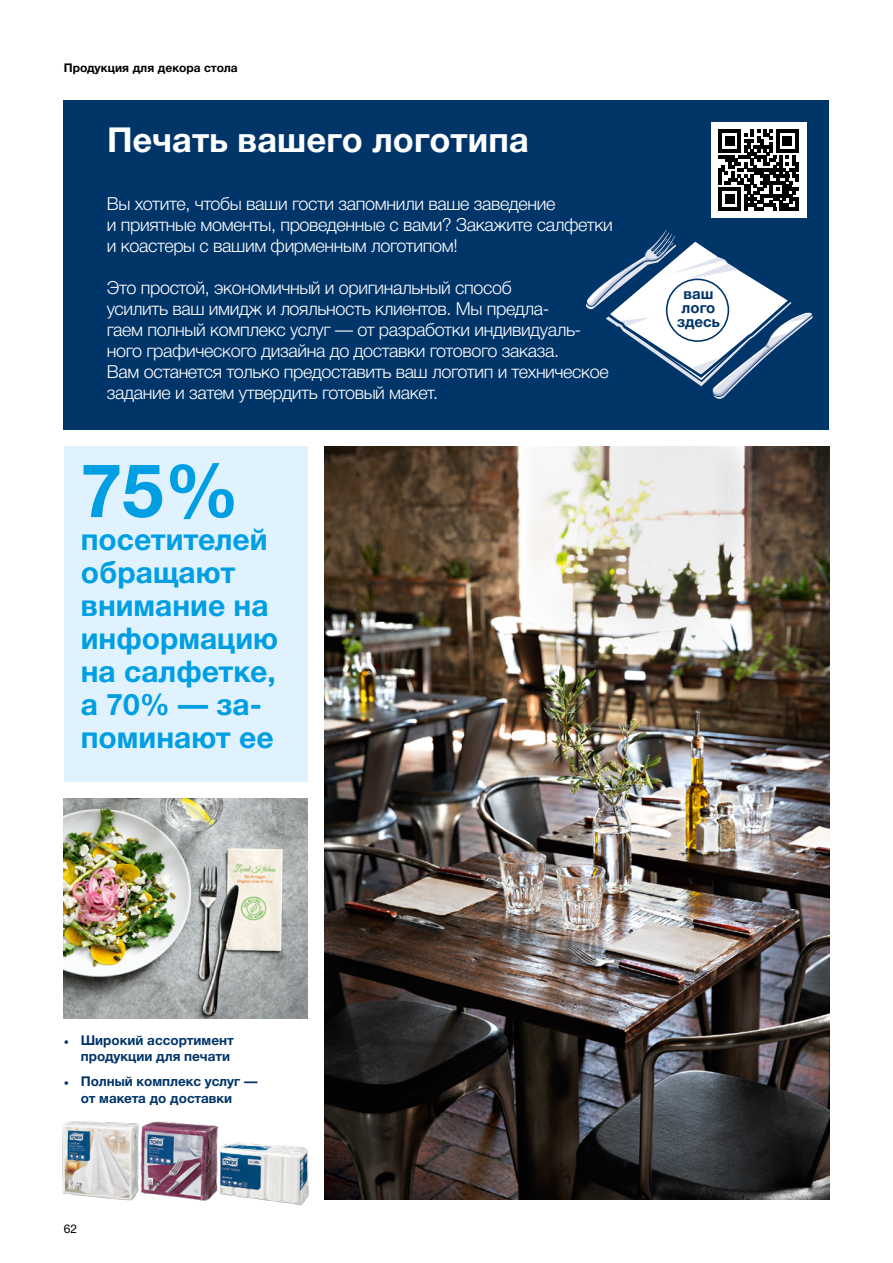
<style>
.page{position:relative;width:893px;height:1263px;background:#fff}
.page>*{position:absolute;margin:0;border:0;box-sizing:border-box;transform-origin:0 0}
.t1{font:700 75px "Helvetica Neue Cyr";color:#009ee3}
.t2{font:700 34.5px "Helvetica Neue Cyr";color:#fff}
.t3{font:700 30px/33px "Helvetica Neue Cyr";color:#009ee3}
.t4{font:300 18px/21px "Helvetica Neue Cyr";letter-spacing:-.02em;color:#fff}
.t5{font:700 15px/14.2px "Helvetica Neue Cyr";color:#003569;text-align:center}
.t6{font:700 13.5px/16.5px "Helvetica Neue Cyr";color:#003569;text-align:right}
.t7{font:700 12px "Helvetica Neue Cyr";color:#000}
.t8{font:12px "Helvetica Neue Cyr";color:#000}
.s1{font-family:"Minion Pro";font-weight:400}
</style>
<div class="page">
<div style="left:64px;top:100px;width:765px;height:329px;background:#003569"></div>
<img style="left:325px;top:446px;width:504px;height:753px">
<div style="left:64px;top:446px;width:244px;height:336px;background:#dff2fd"></div>
<svg style="left:586px;top:230px;width:227px;height:169px"></svg>
<div style="left:666px;top:279px;width:63px;height:63px;border:2px solid #003569;border-radius:50%"></div>
<img style="left:143px;top:1121px;width:76px;height:80px">
<img style="left:62px;top:1121px;width:81px;height:80px">
<img style="left:216px;top:1138px;width:93px;height:68px">
<img style="left:64px;top:799px;width:244px;height:220px">
<div style="left:711px;top:123px;width:96px;height:95px;background:#fff"></div>
<svg style="left:718px;top:130px;width:81px;height:80px"></svg>
<hr style="left:779px;top:207px;width:20px;height:3px;background:#000">
<p class="t7" style="left:64px;top:61px;width:176px">Продукция для декора стола</p>
<h2 class="t2" style="left:107px;top:121px;width:423px">Печать вашего логотипа</h2>
<p class="t4" style="left:107px;top:193px;width:507px">Вы хотите, чтобы ваши гости запомнили ваше заведение<br>и приятные моменты, проведенные с вами? Закажите салфетки и коастеры с вашим фирменным логотипом!</p>
<p class="t4" style="left:107px;top:277px;width:503px">Это простой, экономичный и оригинальный способ<br>усилить ваш имидж и лояльность клиентов. Мы предла-<br>гаем полный комплекс услуг — от разработки индивидуаль&shy;ного графического дизайна до доставки готового заказа.<br>Вам останется только предоставить ваш логотип и техническое задание и затем утвердить готовый макет.</p>
<h1 class="t1" style="left:81px;top:449px;width:160px">75%</h1>
<h3 class="t3" style="left:81px;top:523px;width:188px">посетителей</h3>
<h3 class="t3" style="left:81px;top:556px;width:199px">обращают внимание на информацию на салфетке, а 70% — за&shy;поминают ее</h3>
<p class="t5" style="left:677px;top:286px;width:44px">ваш лого здесь</p>
<p class="t6" style="left:64px;top:1032px;width:172px"><span class="s1">•</span> Широкий ассортимент продукции для печати</p>
<p class="t6" style="left:81px;top:1073px;width:178px;text-align:left;text-indent:-17px"><span class="s1">•</span> Полный комплекс услуг — от макета до доставки</p>
<p class="t8" style="left:64px;top:1222px;width:15px">62</p>
</div>
